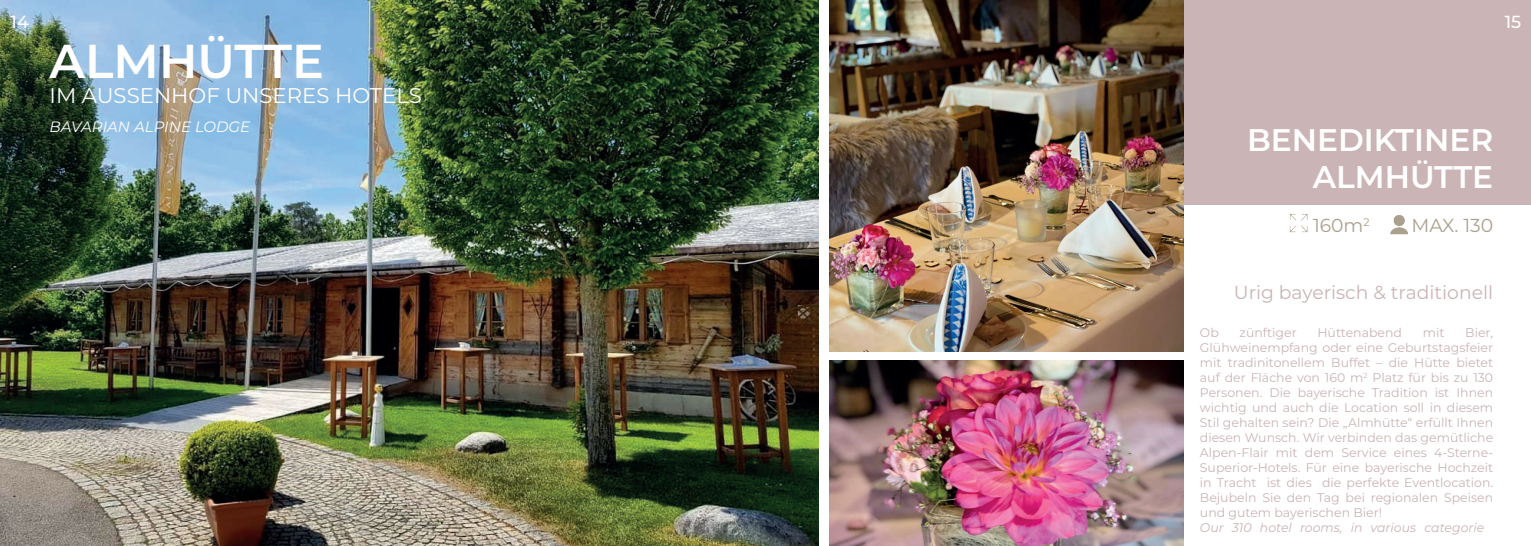
<style>
.page{position:relative;width:1531px;height:546px;background:#fff}
.page>*{position:absolute;margin:0;border:0;box-sizing:border-box;transform-origin:0 0}
.t1{font:600 47.5px "Montserrat";color:#fff}
.t2{font:600 31.25px/37.5px "Montserrat";color:#fff;text-align:right}
.t3{font:21.25px "Montserrat";color:#fff}
.t4{font:18.75px "Montserrat";color:#cbb4b5}
.t5{font:18.75px "Montserrat";color:#aaa08e}
.t6{font:500 17.5px "Montserrat";color:#fff}
.t7{font:italic 15px "Montserrat";color:#fff}
.t8{font:12.5px/15px "Montserrat";color:#cbb4b5}
.s1{font-style:italic}
.s2{font-style:italic;color:#fff}
</style>
<div class="page">
<img style="left:0;top:0;width:819px;height:546px">
<div style="left:829px;top:0;width:702px;height:205px;background:#cbb4b5"></div>
<img style="left:829px;top:0;width:355px;height:351px">
<img style="left:829px;top:361px;width:355px;height:185px">
<img style="left:1289px;top:214px;width:19px;height:19px">
<img style="left:1390px;top:215px;width:18px;height:20px">
<h3 class="t6" style="left:11px;top:9px;width:20px">14</h3>
<h3 class="t6" style="left:1504px;top:9px;width:18px">15</h3>
<h1 class="t1" style="left:50px;top:27px;width:276px">ALMHÜTTE</h1>
<h3 class="t3" style="left:50px;top:81px;width:374px">IM AUSSENHOF UNSERES HOTELS</h3>
<p class="t7" style="left:50px;top:116px;width:202px">BAVARIAN ALPINE LODGE</p>
<h2 class="t2" style="left:1247px;top:120px;width:248px">BENEDIKTINER<br>ALMHÜTTE</h2>
<h3 class="t5" style="left:1313px;top:212px;width:58px">160m<sup>2</sup></h3>
<h3 class="t5" style="left:1411px;top:212px;width:83px">MAX. 130</h3>
<h3 class="t4" style="left:1234px;top:279px;width:261px">Urig bayerisch &amp; traditionell</h3>
<p class="t8" style="left:1200px;top:324px;width:20px">Ob</p>
<p class="t8" style="left:1239px;top:324px;width:59px">zünftiger</p>
<p class="t8" style="left:1317px;top:324px;width:86px">Hüttenabend</p>
<p class="t8" style="left:1423px;top:324px;width:23px">mit</p>
<p class="t8" style="left:1200px;top:324px;width:295px;text-indent:265px">Bier, Glühweinempfang oder eine Geburtstagsfeier mit tradinitonellem Buffet – die Hütte bietet auf der Fläche von 160 m<sup>2</sup> Platz für bis zu 130<br>Personen. Die bayerische Tradition ist Ihnen wichtig und auch die Location soll in diesem Stil gehalten sein? Die „Almhütte“ erfüllt Ihnen diesen Wunsch. Wir verbinden das gemütliche Alpen-Flair mit dem Service eines 4-Sterne-Superior-Hotels. Für eine bayerische Hochzeit in Tracht ist dies die perfekte Eventlocation.<br>Bejubeln Sie den Tag bei regionalen Speisen und gutem bayerischen Bier!<br><span class="s1">Our 310 hotel rooms, in various categorie</span><span class="s2">s,</span></p>
</div>
